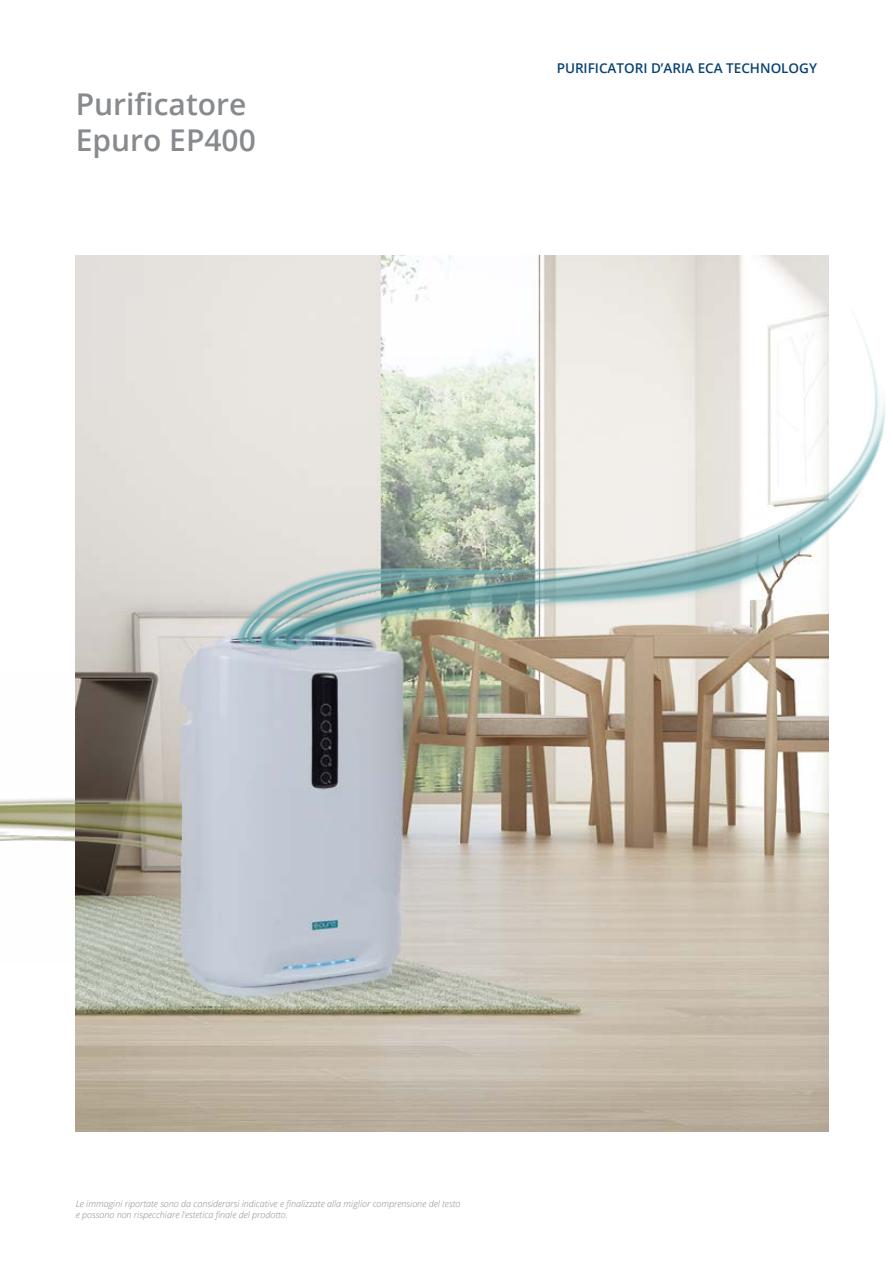
<style>
.page{position:relative;width:893px;height:1263px;background:#fff}
.page>*{position:absolute;margin:0;border:0;box-sizing:border-box;transform-origin:0 0}
.t1{font:600 30px/36px "Open Sans";color:#888b8e}
.t2{font:600 13.5px "Open Sans";color:#084372}
.t3{font:italic 300 9px/10.8px "Open Sans";color:#878a8d}
</style>
<div class="page">
<img style="left:76px;top:256px;width:752px;height:876px">
<img style="left:0;top:673px;width:181px;height:289px">
<img style="left:165px;top:255px;width:721px;height:594px">
<h1 class="t1" style="left:76px;top:86px;width:182px">Purificatore<br>Epuro EP400</h1>
<h2 class="t2" style="left:557px;top:59px;width:262px">PURIFICATORI D’ARIA ECA TECHNOLOGY</h2>
<p class="t3" style="left:76px;top:1198px;width:386px">Le immagini riportate sono da considerarsi indicative e finalizzate alla miglior comprensione del testo e possono non rispecchiare l’estetica finale del prodotto.</p>
</div>
